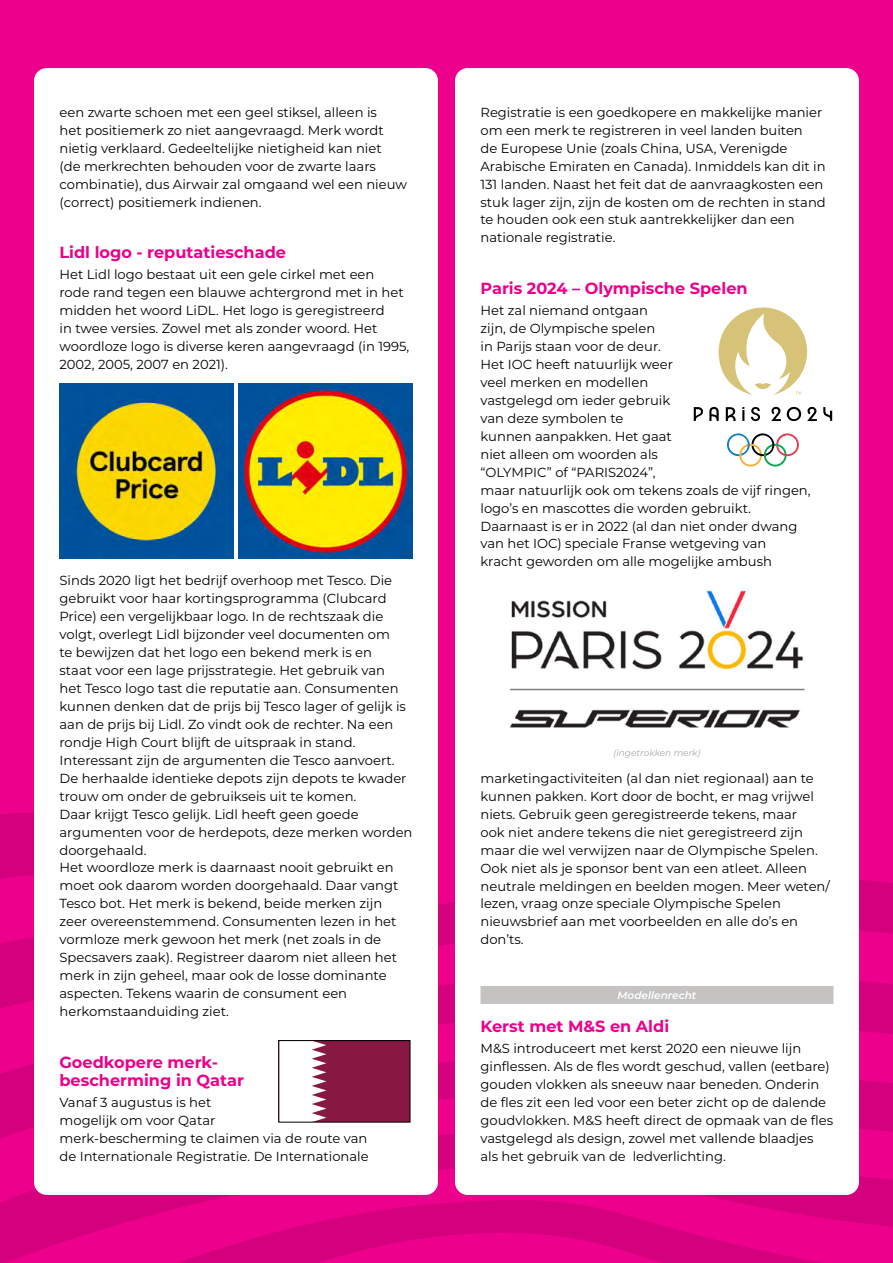
<style>
.page{position:relative;width:893px;height:1263px;background:#ec008c}
.page>*{position:absolute;margin:0;border:0;box-sizing:border-box;transform-origin:0 0}
.t1{font:700 16.2px/18px "Montserrat";color:#ec008c}
.t2{font:13.2px/18px "Montserrat";color:#000}
.t3{font:italic 600 10.5px "Montserrat";color:#fff}
.t4{font:italic 9px "Montserrat";color:#a7a9ac}
</style>
<div class="page">
<svg style="left:0;top:1253px;width:821px;height:10px"></svg>
<svg style="left:0;top:1165px;width:893px;height:88px"></svg>
<svg style="left:0;top:813px;width:893px;height:261px"></svg>
<div style="left:34px;top:68px;width:404px;height:1127px;background:#fff;border-radius:13px"></div>
<div style="left:455px;top:68px;width:404px;height:1127px;background:#fff;border-radius:13px"></div>
<div style="left:480px;top:986px;width:353px;height:18px;background:#c5c2c2"></div>
<img style="left:60px;top:384px;width:174px;height:174px">
<img style="left:238px;top:384px;width:174px;height:174px">
<div style="left:279px;top:1040px;width:131px;height:82px;background:#871842"></div>
<svg style="left:281px;top:1042px;width:45px;height:78px;background:#ecdce2"></svg>
<div style="left:279px;top:1040px;width:131px;height:82px;border:1px solid #000"></div>
<svg style="left:694px;top:407px;width:9px;height:14px"></svg>
<svg style="left:709px;top:406px;width:10px;height:15px"></svg>
<svg style="left:726px;top:407px;width:10px;height:14px"></svg>
<svg style="left:742px;top:407px;width:2px;height:14px"></svg>
<svg style="left:751px;top:407px;width:9px;height:14px"></svg>
<svg style="left:771px;top:406px;width:46px;height:16px"></svg>
<svg style="left:823px;top:407px;width:9px;height:14px"></svg>
<svg style="left:727px;top:433px;width:72px;height:33px"></svg>
<svg style="left:719px;top:307px;width:88px;height:88px"></svg>
<img style="left:509px;top:588px;width:296px;height:140px">
<p class="t2" style="left:60px;top:102px;width:349px">een zwarte schoen met een geel stiksel, alleen is<br>het positiemerk zo niet aangevraagd. Merk wordt nietig verklaard. Gedeeltelijke nietigheid kan niet<br>(de merkrechten behouden voor de zwarte laars combinatie), dus Airwair zal omgaand wel een nieuw (correct) positiemerk indienen.</p>
<p class="t1" style="left:60px;top:242px;width:228px">Lidl logo - reputatieschade</p>
<p class="t2" style="left:60px;top:264px;width:351px">Het Lidl logo bestaat uit een gele cirkel met een<br>rode rand tegen een blauwe achtergrond met in het midden het woord LiDL. Het logo is geregistreerd<br>in twee versies. Zowel met als zonder woord. Het woordloze logo is diverse keren aangevraagd (in 1995, 2002, 2005, 2007 en 2021).</p>
<p class="t2" style="left:60px;top:570px;width:354px">Sinds 2020 ligt het bedrijf overhoop met Tesco. Die gebruikt voor haar kortingsprogramma (Clubcard Price) een vergelijkbaar logo. In de rechtszaak die volgt, overlegt Lidl bijzonder veel documenten om<br>te bewijzen dat het logo een bekend merk is en<br>staat voor een lage prijsstrategie. Het gebruik van<br>het Tesco logo tast die reputatie aan. Consumenten kunnen denken dat de prijs bij Tesco lager of gelijk is aan de prijs bij Lidl. Zo vindt ook de rechter. Na een rondje High Court blijft de uitspraak in stand.<br>Interessant zijn de argumenten die Tesco aanvoert.<br>De herhaalde identieke depots zijn depots te kwader trouw om onder de gebruikseis uit te komen.<br>Daar krijgt Tesco gelijk. Lidl heeft geen goede argumenten voor de herdepots, deze merken worden doorgehaald.<br>Het woordloze merk is daarnaast nooit gebruikt en moet ook daarom worden doorgehaald. Daar vangt Tesco bot. Het merk is bekend, beide merken zijn zeer overeenstemmend. Consumenten lezen in het vormloze merk gewoon het merk (net zoals in de Specsavers zaak). Registreer daarom niet alleen het merk in zijn geheel, maar ook de losse dominante aspecten. Tekens waarin de consument een herkomstaanduiding ziet.</p>
<p class="t1" style="left:60px;top:1052px;width:186px">Goedkopere merk&shy;bescherming in Qatar</p>
<p class="t2" style="left:60px;top:1092px;width:311px">Vanaf 3 augustus is het<br>mogelijk om voor Qatar<br>merk-bescherming te claimen via de route van de Internationale Registratie. De Internationale</p>
<p class="t2" style="left:480px;top:102px;width:347px">Registratie is een goedkopere en makkelijke manier om een merk te registreren in veel landen buiten<br>de Europese Unie (zoals China, USA, Verenigde Arabische Emiraten en Canada). Inmiddels kan dit in 131 landen. Naast het feit dat de aanvraagkosten een stuk lager zijn, zijn de kosten om de rechten in stand te houden ook een stuk aantrekkelijker dan een nationale registratie.</p>
<p class="t1" style="left:480px;top:278px;width:269px">Paris 2024 – Olympische Spelen</p>
<p class="t2" style="left:480px;top:300px;width:332px">Het zal niemand ontgaan<br>zijn, de Olympische spelen<br>in Parijs staan voor de deur.<br>Het IOC heeft natuurlijk weer<br>veel merken en modellen<br>vastgelegd om ieder gebruik<br>van deze symbolen te<br>kunnen aanpakken. Het gaat<br>niet alleen om woorden als<br>“OLYMPIC” of “PARIS2024”,<br>maar natuurlijk ook om tekens zoals de vijf ringen, logo’s en mascottes die worden gebruikt.<br>Daarnaast is er in 2022 (al dan niet onder dwang van het IOC) speciale Franse wetgeving van kracht geworden om alle mogelijke ambush</p>
<p class="t4" style="left:613px;top:747px;width:89px">(ingetrokken merk)</p>
<p class="t2" style="left:480px;top:768px;width:351px">marketingactiviteiten (al dan niet regionaal) aan te kunnen pakken. Kort door de bocht, er mag vrijwel niets. Gebruik geen geregistreerde tekens, maar<br>ook niet andere tekens die niet geregistreerd zijn maar die wel verwijzen naar de Olympische Spelen.<br>Ook niet als je sponsor bent van een atleet. Alleen neutrale meldingen en beelden mogen. Meer weten/ lezen, vraag onze speciale Olympische Spelen nieuwsbrief aan met voorbeelden en alle do’s en don’ts.</p>
<p class="t3" style="left:618px;top:987px;width:80px">Modellenrecht</p>
<p class="t1" style="left:480px;top:1016px;width:190px">Kerst met M&amp;S en Aldi</p>
<p class="t2" style="left:480px;top:1038px;width:354px">M&amp;S introduceert met kerst 2020 een nieuwe lijn ginflessen. Als de fles wordt geschud, vallen (eetbare) gouden vlokken als sneeuw naar beneden. Onderin de fles zit een led voor een beter zicht op de dalende goudvlokken. M&amp;S heeft direct de opmaak van de fles vastgelegd als design, zowel met vallende blaadjes als het gebruik van de ledverlichting.</p>
</div>
